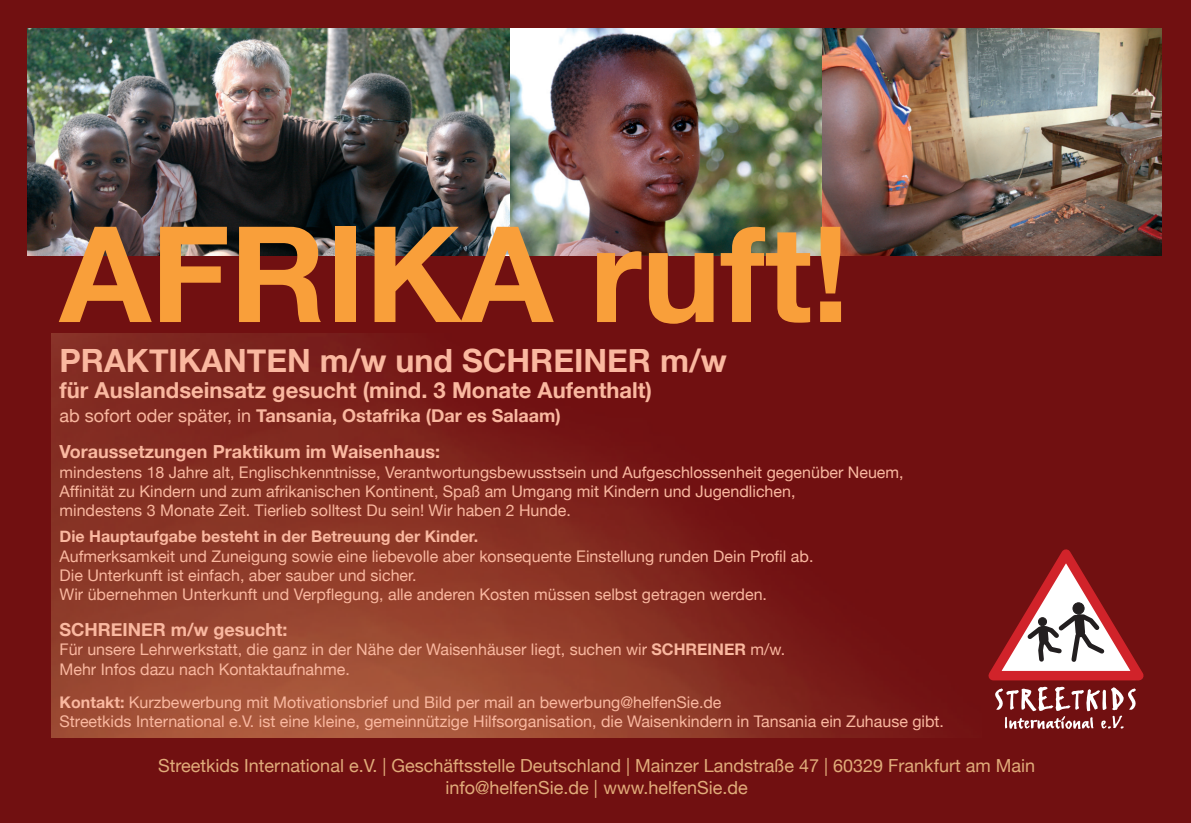
<style>
.page{position:relative;width:1191px;height:823px;background:#fff}
.page>*{position:absolute;margin:0;border:0;box-sizing:border-box;transform-origin:0 0}
.t1{font:700 133.2px "Helvetica Neue";color:#f99f3a}
.t2{font:700 32px "Helvetica Neue";color:#fab8a0}
.t3{font:700 22px "Helvetica Neue";color:#fab8a0}
.t4{font:18px/22px "Helvetica Neue";color:#e1ac7a;text-align:center}
.t5{font:700 18px/36px "Helvetica Neue";color:#fab8a0}
.t6{font:16px/19.2px "Helvetica Neue";color:#fab8a0}
.t7{font:700 16px "Helvetica Neue";color:#fab8a0}
.s1{font-weight:400}
.s2{font-weight:700}
</style>
<div class="page">
<div style="left:0;top:0;width:1190px;height:822px;background:#711011"></div>
<img style="left:28px;top:28px;width:794px;height:227px">
<img style="left:822px;top:28px;width:339px;height:227px">
<img style="left:51px;top:333px;width:852px;height:404px">
<svg style="left:988px;top:549px;width:156px;height:180px"></svg>
<h1 class="t1" style="left:60px;top:192px;width:791px">AFRIKA ruft!</h1>
<h2 class="t2" style="left:60px;top:340px;width:669px">PRAKTIKANTEN m/w und SCHREINER m/w</h2>
<h3 class="t3" style="left:60px;top:376px;width:594px">für Auslandseinsatz gesucht (mind. 3 Monate Aufenthalt)</h3>
<p class="t5" style="left:60px;top:397px;width:502px"><span class="s1">ab sofort oder später, in</span> Tansania, Ostafrika (Dar es Salaam)<br>Voraussetzungen Praktikum im Waisenhaus:</p>
<p class="t6" style="left:60px;top:461px;width:845px">mindestens 18 Jahre alt, Englischkenntnisse, Verantwortungsbewusstsein und Aufgeschlossenheit gegenüber Neuem,<br>Affinität zu Kindern und zum afrikanischen Kontinent, Spaß am Umgang mit Kindern und Jugendlichen,<br>mindestens 3 Monate Zeit. Tierlieb solltest Du sein! Wir haben 2 Hunde.</p>
<p class="t7" style="left:60px;top:526px;width:420px">Die Hauptaufgabe besteht in der Betreuung der Kinder.</p>
<p class="t6" style="left:60px;top:545px;width:755px">Aufmerksamkeit und Zuneigung sowie eine liebevolle aber konsequente Einstellung runden Dein Profil ab.<br>Die Unterkunft ist einfach, aber sauber und sicher.<br>Wir übernehmen Unterkunft und Verpflegung, alle anderen Kosten müssen selbst getragen werden.</p>
<p class="t5" style="left:60px;top:611px;width:229px">SCHREINER m/w gesucht:</p>
<p class="t6" style="left:60px;top:639px;width:727px">Für unsere Lehrwerkstatt, die ganz in der Nähe der Waisenhäuser liegt, suchen wir <span class="s2">SCHREINER</span> m/w.<br>Mehr Infos dazu nach Kontaktaufnahme.</p>
<p class="t6" style="left:60px;top:692px;width:886px"><span class="s2">Kontakt:</span> Kurzbewerbung mit Motivationsbrief und Bild per mail an bewerbung@helfenSie.de<br>Streetkids International e.V. ist eine kleine, gemeinnützige Hilfsorganisation, die Waisenkindern in Tansania ein Zuhause gibt.</p>
<p class="t4" style="left:158px;top:754px;width:878px">Streetkids International e.V. | Geschäftsstelle Deutschland | Mainzer Landstraße 47 | 60329 Frankfurt am Main info@helfenSie.de | www.helfenSie.de</p>
</div>
